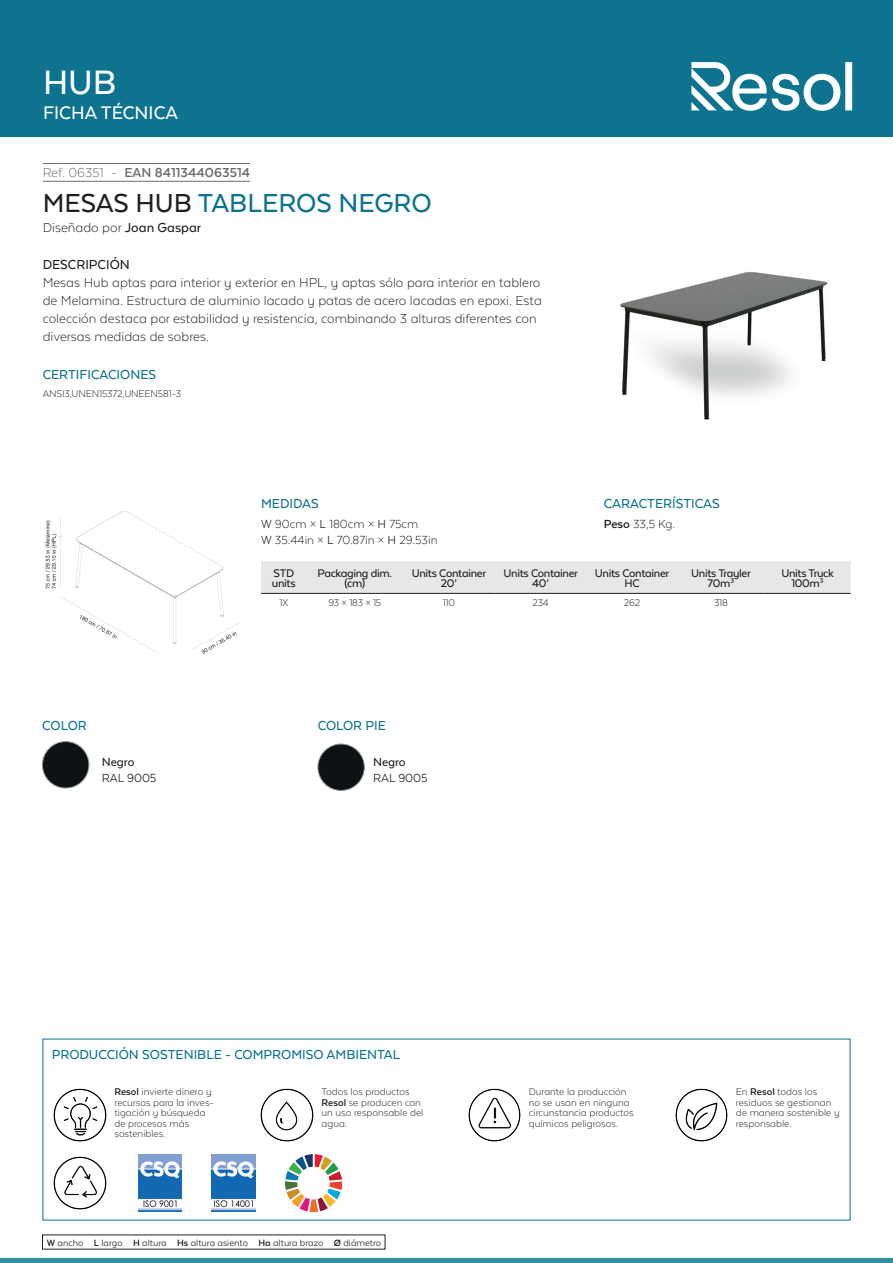
<style>
.page{position:relative;width:893px;height:1263px;background:#fff}
.page>*{position:absolute;margin:0;border:0;box-sizing:border-box;transform-origin:0 0}
.t1{font:500 39px "Texta Alt";color:#fff}
.t2{font:500 30px "Texta Alt";color:#0d738f}
.t3{font:500 21px "Texta Alt";color:#fff}
.t4{font:300 15px/18px "Texta Alt";color:#231f20}
.t5{font:500 15px "Texta Alt";color:#0d738f}
.t6{font:700 15px "Texta Alt";color:#6c6d70}
.t7{font:500 15px "Texta Alt";color:#231f20}
.t8{font:300 13.5px/16.2px "Texta Alt";color:#231f20}
.t9{font:13.5px "Texta Alt";color:#231f20}
.t10{font:500 13.5px "Texta Alt";letter-spacing:-.005em;color:#231f20}
.t11{font:500 12.75px/10.5px "Texta Alt";letter-spacing:-.025em;color:#231f20;text-align:center}
.t12{font:300 11.25px/10.5px "Texta Alt";color:#231f20}
.t13{font:10.5px "Texta Alt";color:#231f20}
.s1{font-weight:300}
.s2{color:#231f20}
.s3{font-weight:500}
.s4{font-weight:700}
.s5{font-weight:400}
</style>
<div class="page">
<div style="left:0;top:0;width:893px;height:137px;background:#0d738f"></div>
<hr style="left:0;top:1259px;width:893px;height:4px;background:#348ea3">
<svg style="left:691px;top:62px;width:161px;height:49px"></svg>
<hr style="left:43px;top:163px;width:207px;height:1px;background:#6c6d70">
<hr style="left:43px;top:181px;width:207px;height:1px;background:#6c6d70">
<img style="left:620px;top:272px;width:208px;height:148px">
<div style="left:42px;top:742px;width:47px;height:46px;background:#0e1214;border-radius:23px"></div>
<div style="left:42px;top:741px;width:47px;height:47px;border:1px solid #89948d;border-radius:50%"></div>
<div style="left:318px;top:744px;width:46px;height:46px;background:#0e1214;border-radius:23px"></div>
<div style="left:318px;top:744px;width:46px;height:47px;border:1px solid #89948d;border-radius:50%"></div>
<img style="left:45px;top:511px;width:194px;height:143px">
<div style="left:261px;top:561px;width:590px;height:32px;background:#e6e7e9"></div>
<hr style="left:261px;top:593px;width:46px;height:1px;background:#231f20">
<hr style="left:307px;top:593px;width:96px;height:1px;background:#231f20">
<hr style="left:403px;top:593px;width:92px;height:1px;background:#231f20">
<hr style="left:495px;top:593px;width:92px;height:1px;background:#231f20">
<hr style="left:587px;top:593px;width:90px;height:1px;background:#231f20">
<hr style="left:677px;top:593px;width:88px;height:1px;background:#231f20">
<hr style="left:765px;top:593px;width:86px;height:1px;background:#231f20">
<img style="left:53px;top:1088px;width:54px;height:54px">
<img style="left:260px;top:1088px;width:54px;height:54px">
<img style="left:468px;top:1088px;width:53px;height:54px">
<img style="left:675px;top:1088px;width:53px;height:54px">
<img style="left:53px;top:1156px;width:54px;height:54px">
<img style="left:138px;top:1155px;width:44px;height:56px">
<img style="left:212px;top:1155px;width:43px;height:56px">
<img style="left:285px;top:1155px;width:57px;height:56px">
<h1 class="t1" style="left:43px;top:62px;width:75px">HUB</h1>
<h3 class="t3" style="left:43px;top:102px;width:136px">FICHA TÉCNICA</h3>
<h3 class="t6" style="left:43px;top:164px;width:209px"><span class="s1">Ref. 06351 -</span> EAN 8411344063514</h3>
<h2 class="t2" style="left:43px;top:188px;width:391px"><span class="s2">MESAS HUB</span> TABLEROS NEGRO</h2>
<h3 class="t4" style="left:43px;top:218px;width:160px">Diseñado por <span class="s3">Joan Gaspar</span></h3>
<h3 class="t7" style="left:43px;top:257px;width:89px">DESCRIPCIÓN</h3>
<p class="t4" style="left:43px;top:273px;width:501px">Mesas Hub aptas para interior y exterior en HPL, y aptas sólo para interior en tablero de Melamina. Estructura de aluminio lacado y patas de acero lacadas en epoxi. Esta colección destaca por estabilidad y resistencia, combinando 3 alturas diferentes con diversas medidas de sobres.</p>
<h3 class="t5" style="left:43px;top:367px;width:115px">CERTIFICACIONES</h3>
<p class="t12" style="left:43px;top:388px;width:140px">ANSI3,UNEN15372,UNEEN581-3</p>
<h3 class="t5" style="left:42px;top:718px;width:46px">COLOR</h3>
<p class="t10" style="left:102px;top:755px;width:34px">Negro</p>
<p class="t9" style="left:102px;top:771px;width:56px">RAL 9005</p>
<h3 class="t5" style="left:604px;top:495px;width:117px">CARACTERÍSTICAS</h3>
<p class="t8" style="left:604px;top:516px;width:73px"><span class="s4">Peso</span> 33,5 Kg.</p>
<h3 class="t5" style="left:261px;top:495px;width:59px">MEDIDAS</h3>
<p class="t8" style="left:261px;top:516px;width:178px"><span class="s5">W</span> 90cm × <span class="s5">L</span> 180cm × <span class="s5">H</span> 75cm<br><span class="s5">W</span> 35.44in × <span class="s5">L</span> 70.87in × <span class="s5">H</span> 29.53in</p>
<p class="t11" style="left:272px;top:568px;width:25px;text-align:left">STD units</p>
<p class="t11" style="left:317px;top:568px;width:76px">Packaging dim. (cm)</p>
<p class="t11" style="left:412px;top:568px;width:76px">Units Container<br>20’</p>
<p class="t11" style="left:504px;top:568px;width:76px">Units Container<br>40’</p>
<p class="t11" style="left:595px;top:568px;width:76px">Units Container<br>HC</p>
<p class="t11" style="left:691px;top:568px;width:61px">Units Trayler<br>70m³</p>
<p class="t11" style="left:781px;top:568px;width:54px">Units Truck<br>100m³</p>
<p class="t12" style="left:279px;top:597px;width:10px">1X</p>
<p class="t12" style="left:328px;top:597px;width:54px">93 × 183 × 15</p>
<p class="t12" style="left:443px;top:597px;width:14px">110</p>
<p class="t12" style="left:532px;top:597px;width:18px">234</p>
<p class="t12" style="left:624px;top:597px;width:18px">262</p>
<p class="t12" style="left:714px;top:597px;width:15px">318</p>
<h3 class="t5" style="left:318px;top:718px;width:70px">COLOR PIE</h3>
<p class="t10" style="left:373px;top:755px;width:34px">Negro</p>
<p class="t9" style="left:373px;top:771px;width:56px">RAL 9005</p>
<h3 class="t5" style="left:52px;top:1047px;width:350px">PRODUCCIÓN SOSTENIBLE - COMPROMISO AMBIENTAL</h3>
<p class="t12" style="left:114px;top:1086px;width:101px"><span class="s4">Resol</span> invierte dinero y recursos para la inves&shy;tigación y búsqueda de procesos más sostenibles.</p>
<p class="t12" style="left:322px;top:1086px;width:103px">Todos los productos<br><span class="s4">Resol</span> se producen con un uso responsable del agua.</p>
<p class="t12" style="left:529px;top:1086px;width:106px">Durante la producción no se usan en ninguna circunstancia productos químicos peligrosos.</p>
<p class="t12" style="left:736px;top:1086px;width:105px">En <span class="s4">Resol</span> todos los residuos se gestionan de manera sostenible y responsable.</p>
<p class="t13" style="left:47px;top:1237px;width:336px"><span class="s4">W</span> ancho <span class="s4">L</span> largo <span class="s4">H</span> altura <span class="s4">Hs</span> altura asiento <span class="s4">Ha</span> altura brazo <span class="s4">Ø</span> diámetro</p>
</div>
